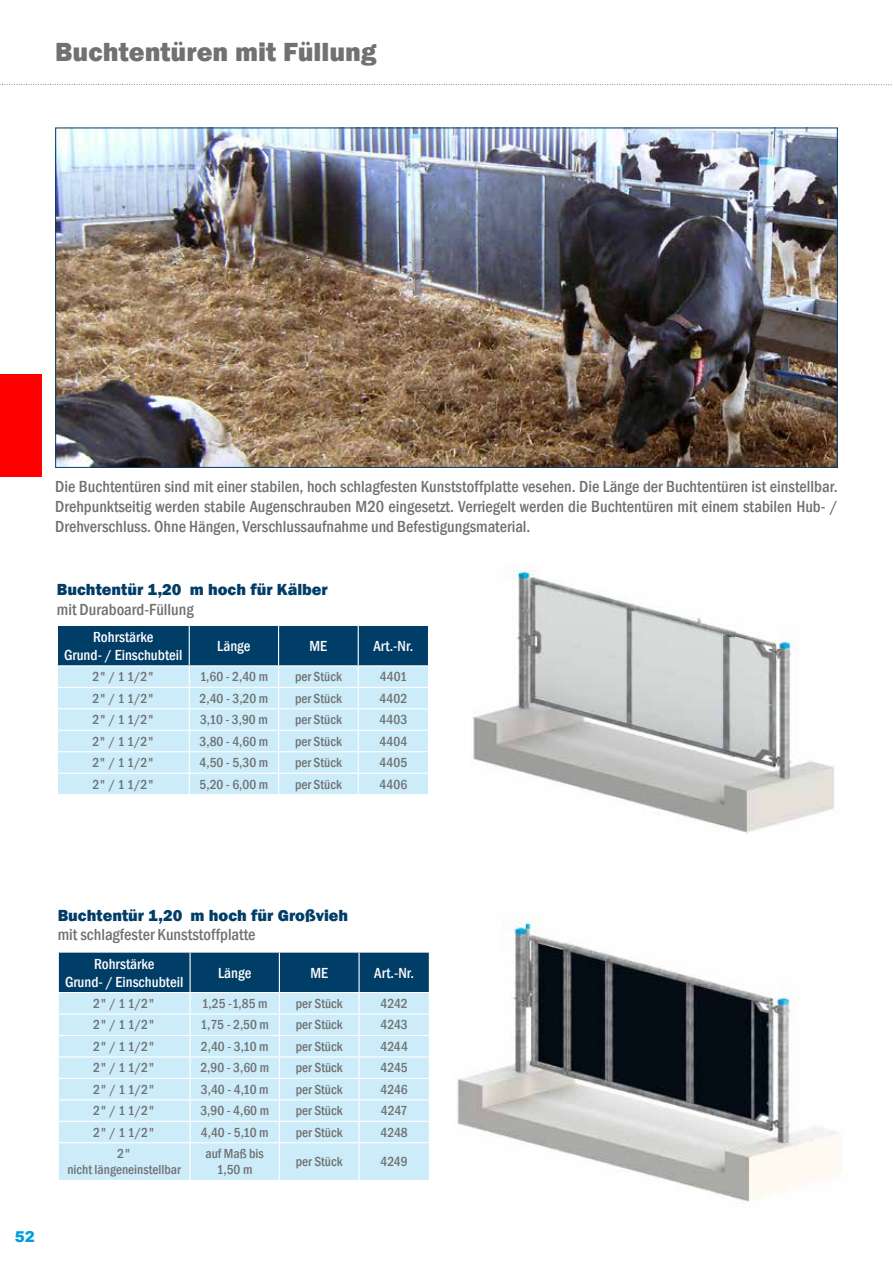
<style>
.page{position:relative;width:893px;height:1263px;background:#fff}
.page>*{position:absolute;margin:0;border:0;box-sizing:border-box;transform-origin:0 0}
.t1{font:800 27px "Franklin Gothic";color:#707172}
.t2{font:500 condensed 16.5px/19.8px "Franklin Gothic";color:#707172;text-align:justify}
.t3{font:800 16.5px "Franklin Gothic";color:#003d67}
.t4{font:500 condensed 15px/18px "Franklin Gothic";color:#fff;text-align:center}
.t5{font:900 15px "Arial";color:#009ee0}
.t6{font:500 condensed 13.5px/16.2px "Franklin Gothic";color:#707172;text-align:center}
</style>
<div class="page">
<svg style="left:0;top:84px;width:892px;height:1px"></svg>
<div style="left:0;top:374px;width:41px;height:102px;background:#f00"></div>
<img style="left:457px;top:915px;width:381px;height:287px">
<div style="left:59px;top:1143px;width:370px;height:37px;background:#ccecf9"></div>
<hr style="left:279px;top:1143px;width:1px;height:37px;background:#fff">
<hr style="left:358px;top:1143px;width:2px;height:37px;background:#fff">
<svg style="left:58px;top:952px;width:372px;height:190px;background:#a5c9db"></svg>
<hr style="left:190px;top:1143px;width:1px;height:37px;background:#fff">
<svg style="left:57px;top:625px;width:372px;height:169px;background:#a0c5d7"></svg>
<img style="left:471px;top:565px;width:364px;height:268px">
<img style="left:57px;top:130px;width:779px;height:336px">
<h1 class="t1" style="left:55px;top:35px;width:323px">Buchtentüren mit Füllung</h1>
<p class="t2" style="left:55px;top:476px;width:784px">Die Buchtentüren sind mit einer stabilen, hoch schlagfesten Kunststoffplatte vesehen. Die Länge der Buchtentüren ist einstellbar.<br>Drehpunktseitig werden stabile Augenschrauben M20 eingesetzt. Verriegelt werden die Buchtentüren mit einem stabilen Hub- / Drehverschluss. Ohne Hängen, Verschlussaufnahme und Befestigungsmaterial.</p>
<p class="t3" style="left:57px;top:579px;width:272px">Buchtentür 1,20 m hoch für Kälber</p>
<p class="t2" style="left:57px;top:599px;width:138px">mit Duraboard-Füllung</p>
<p class="t4" style="left:64px;top:628px;width:120px">Rohrstärke<br>Grund- / Einschubteil</p>
<p class="t4" style="left:217px;top:637px;width:35px">Länge</p>
<p class="t4" style="left:310px;top:637px;width:19px">ME</p>
<p class="t4" style="left:373px;top:637px;width:41px">Art.-Nr.</p>
<p class="t6" style="left:92px;top:669px;width:63px">2" / 1 1/2"</p>
<p class="t6" style="left:200px;top:669px;width:70px">1,60 - 2,40 m</p>
<p class="t6" style="left:295px;top:669px;width:48px">per Stück</p>
<p class="t6" style="left:380px;top:669px;width:29px">4401</p>
<p class="t6" style="left:92px;top:690px;width:63px">2" / 1 1/2"</p>
<p class="t6" style="left:200px;top:690px;width:70px">2,40 - 3,20 m</p>
<p class="t6" style="left:295px;top:690px;width:48px">per Stück</p>
<p class="t6" style="left:379px;top:690px;width:29px">4402</p>
<p class="t6" style="left:92px;top:711px;width:63px">2" / 1 1/2"</p>
<p class="t6" style="left:200px;top:711px;width:69px">3,10 - 3,90 m</p>
<p class="t6" style="left:295px;top:711px;width:48px">per Stück</p>
<p class="t6" style="left:379px;top:711px;width:29px">4403</p>
<p class="t6" style="left:92px;top:733px;width:63px">2" / 1 1/2"</p>
<p class="t6" style="left:200px;top:733px;width:70px">3,80 - 4,60 m</p>
<p class="t6" style="left:295px;top:733px;width:48px">per Stück</p>
<p class="t6" style="left:379px;top:733px;width:29px">4404</p>
<p class="t6" style="left:92px;top:754px;width:63px">2" / 1 1/2"</p>
<p class="t6" style="left:200px;top:754px;width:70px">4,50 - 5,30 m</p>
<p class="t6" style="left:295px;top:754px;width:48px">per Stück</p>
<p class="t6" style="left:379px;top:754px;width:29px">4405</p>
<p class="t6" style="left:92px;top:776px;width:63px">2" / 1 1/2"</p>
<p class="t6" style="left:200px;top:776px;width:70px">5,20 - 6,00 m</p>
<p class="t6" style="left:295px;top:776px;width:48px">per Stück</p>
<p class="t6" style="left:379px;top:776px;width:29px">4406</p>
<p class="t5" style="left:15px;top:1225px;width:22px">52</p>
<p class="t3" style="left:58px;top:904px;width:292px">Buchtentür 1,20 m hoch für Großvieh</p>
<p class="t2" style="left:58px;top:925px;width:199px">mit schlagfester Kunststoffplatte</p>
<p class="t4" style="left:65px;top:954px;width:120px">Rohrstärke<br>Grund- / Einschubteil</p>
<p class="t4" style="left:218px;top:963px;width:35px">Länge</p>
<p class="t4" style="left:310px;top:963px;width:19px">ME</p>
<p class="t4" style="left:374px;top:963px;width:41px">Art.-Nr.</p>
<p class="t6" style="left:93px;top:995px;width:63px">2" / 1 1/2"</p>
<p class="t6" style="left:202px;top:995px;width:67px">1,25 -1,85 m</p>
<p class="t6" style="left:296px;top:995px;width:48px">per Stück</p>
<p class="t6" style="left:381px;top:995px;width:29px">4242</p>
<p class="t6" style="left:93px;top:1017px;width:63px">2" / 1 1/2"</p>
<p class="t6" style="left:201px;top:1017px;width:70px">1,75 - 2,50 m</p>
<p class="t6" style="left:296px;top:1017px;width:48px">per Stück</p>
<p class="t6" style="left:381px;top:1017px;width:29px">4243</p>
<p class="t6" style="left:93px;top:1038px;width:63px">2" / 1 1/2"</p>
<p class="t6" style="left:201px;top:1038px;width:69px">2,40 - 3,10 m</p>
<p class="t6" style="left:296px;top:1038px;width:48px">per Stück</p>
<p class="t6" style="left:381px;top:1038px;width:29px">4244</p>
<p class="t6" style="left:93px;top:1060px;width:63px">2" / 1 1/2"</p>
<p class="t6" style="left:200px;top:1060px;width:70px">2,90 - 3,60 m</p>
<p class="t6" style="left:296px;top:1060px;width:48px">per Stück</p>
<p class="t6" style="left:381px;top:1060px;width:29px">4245</p>
<p class="t6" style="left:93px;top:1081px;width:63px">2" / 1 1/2"</p>
<p class="t6" style="left:201px;top:1081px;width:69px">3,40 - 4,10 m</p>
<p class="t6" style="left:296px;top:1081px;width:48px">per Stück</p>
<p class="t6" style="left:381px;top:1081px;width:29px">4246</p>
<p class="t6" style="left:93px;top:1102px;width:63px">2" / 1 1/2"</p>
<p class="t6" style="left:200px;top:1102px;width:70px">3,90 - 4,60 m</p>
<p class="t6" style="left:296px;top:1102px;width:48px">per Stück</p>
<p class="t6" style="left:381px;top:1102px;width:28px">4247</p>
<p class="t6" style="left:93px;top:1124px;width:63px">2" / 1 1/2"</p>
<p class="t6" style="left:201px;top:1124px;width:69px">4,40 - 5,10 m</p>
<p class="t6" style="left:296px;top:1124px;width:48px">per Stück</p>
<p class="t6" style="left:381px;top:1124px;width:29px">4248</p>
<p class="t6" style="left:67px;top:1145px;width:115px">2"<br>nicht längeneinstellbar</p>
<p class="t6" style="left:205px;top:1145px;width:60px">auf Maß bis<br>1,50 m</p>
<p class="t6" style="left:296px;top:1153px;width:48px">per Stück</p>
<p class="t6" style="left:381px;top:1153px;width:29px">4249</p>
</div>
